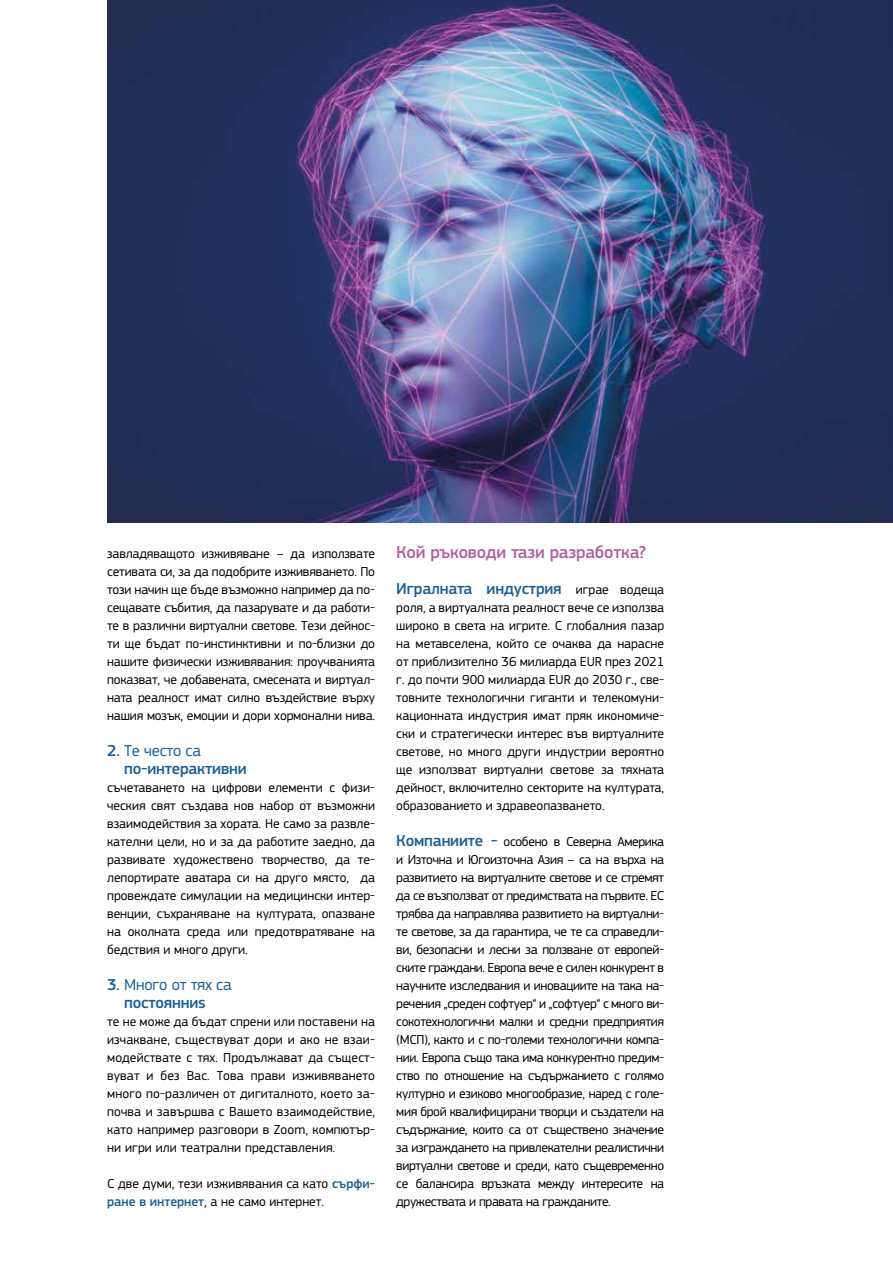
<style>
.page{position:relative;width:893px;height:1263px;background:#fff}
.page>*{position:absolute;margin:0;border:0;box-sizing:border-box;transform-origin:0 0}
.t1{font:500 18px "EC Square Sans Pro";letter-spacing:-.01em;color:#b162a4}
.t2{font:500 16.5px "EC Square Sans Pro";letter-spacing:-.01em;color:#1c6094}
.t3{font:16.5px "EC Square Sans Pro";letter-spacing:-.01em;color:#1c6094}
.t4{font:13.5px/18px "EC Square Sans Pro";color:#000;text-align:justify}
.s1{font-weight:500}
.s2{color:#fff}
.s3{font-weight:500;color:#1c6094}
.s4{font-weight:400;font-size:13.5px;color:#000}
.s5{font-weight:500;font-size:16.5px;color:#1c6094}
</style>
<div class="page">
<img style="left:107px;top:0;width:786px;height:522px">
<p class="t4" style="left:107px;top:545px;width:269px">завладяващото изживяване – да използвате сетивата си, за да подобрите изживяването. По този начин ще бъде възможно например да по&shy;сещавате събития, да пазарувате и да работи&shy;те в различни виртуални светове. Тези дейнос&shy;ти ще бъдат по-инстинктивни и по-близки до нашите физически изживявания: проучванията показват, че добавената, смесената и виртуал&shy;ната реалност имат силно въздействие върху нашия мозък, емоции и дори хормонални нива.</p>
<p class="t3" style="left:107px;top:741px;width:95px"><span class="s1">2.</span> Те често са</p>
<p class="t2" style="left:107px;top:759px;width:141px"><span class="s2">2.</span> по-интерактивни</p>
<p class="t4" style="left:107px;top:779px;width:269px">съчетаването на цифрови елементи с физи&shy;ческия свят създава нов набор от възможни взаимодействия за хората. Не само за развле&shy;кателни цели, но и за да работите заедно, да развивате художествено творчество, да те&shy;лепортирате аватара си на друго място, да провеждате симулации на медицински интер&shy;венции, съхраняване на културата, опазване на околната среда или предотвратяване на бедствия и много други.</p>
<p class="t3" style="left:107px;top:975px;width:126px"><span class="s1">3.</span> Много от тях са</p>
<p class="t2" style="left:107px;top:993px;width:100px"><span class="s2">3.</span> постоянниs</p>
<p class="t4" style="left:107px;top:1013px;width:269px">те не може да бъдат спрени или поставени на изчакване, съществуват дори и ако не взаи&shy;модействате с тях. Продължават да същест&shy;вуват и без Вас. Това прави изживяването много по-различен от дигиталното, което за&shy;почва и завършва с Вашето взаимодействие, като например разговори в Zoom, компютър&shy;ни игри или театрални представления.</p>
<p class="t4" style="left:107px;top:1175px;width:269px">С две думи, тези изживявания са като <span class="s3">сърфи&shy;ране в интернет</span>, а не само интернет.</p>
<h1 class="t1" style="left:396px;top:542px;width:251px">Кой ръководи тази разработка?</h1>
<p class="t2" style="left:396px;top:579px;width:269px">Игралната индустрия <span class="s4">играе водеща</span></p>
<p class="t4" style="left:396px;top:599px;width:269px">роля, а виртуалната реалност вече се използва широко в света на игрите. С глобалния пазар на метавселена, който се очаква да нарасне от приблизително 36 милиарда EUR през 2021 г. до почти 900 милиарда EUR до 2030 г., све&shy;товните технологични гиганти и телекомуни&shy;кационната индустрия имат пряк икономиче&shy;ски и стратегически интерес във виртуалните светове, но много други индустрии вероятно ще използват виртуални светове за тяхната дейност, включително секторите на културата, образованието и здравеопазването.</p>
<p class="t4" style="left:396px;top:833px;width:269px"><span class="s5">Компаниите -</span> особено в Северна Америка и Източна и Югоизточна Азия – са на върха на развитието на виртуалните светове и се стремят да се възползват от предимствата на първите. ЕС трябва да направлява развитието на виртуални&shy;те светове, за да гарантира, че те са справедли&shy;ви, безопасни и лесни за ползване от европей&shy;ските граждани. Европа вече е силен конкурент в научните изследвания и иновациите на така на&shy;речения „среден софтуер“ и „софтуер“ с много ви&shy;сокотехнологични малки и средни предприятия (МСП), както и с по-големи технологични компа&shy;нии. Европа също така има конкурентно предим&shy;ство по отношение на съдържанието с голямо културно и езиково многообразие, наред с голе&shy;мия брой квалифицирани творци и създатели на съдържание, които са от съществено значение за изграждането на привлекателни реалистични виртуални светове и среди, като същевременно се балансира връзката между интересите на дружествата и правата на гражданите.</p>
</div>
